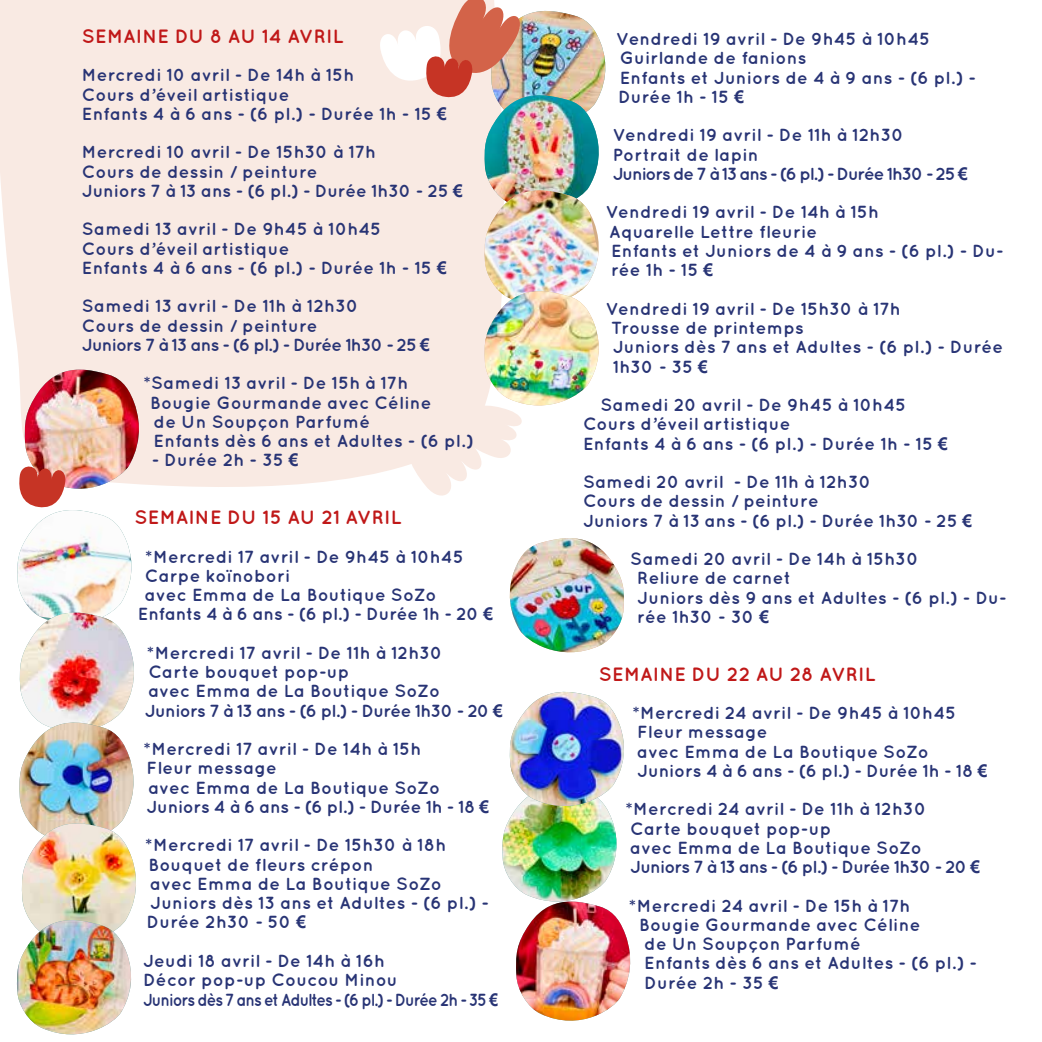
<style>
.page{position:relative;width:1042px;height:1042px;background:#fff}
.page>*{position:absolute;margin:0;border:0;box-sizing:border-box;transform-origin:0 0}
.t1{font:700 19.25px "Quicksand";letter-spacing:.015em;color:#c01818}
.t2{font:700 17.5px/19.2px "Quicksand";letter-spacing:.015em;color:#283475}
.t3{font:700 17.5px "Quicksand";letter-spacing:-.005em;color:#283475}
.s1{font-family:"Arial"}
</style>
<div class="page">
<div style="left:0;top:0;width:377px;height:487px;background:#f9eae3"></div>
<img style="left:509px;top:538px;width:115px;height:115px">
<img style="left:502px;top:691px;width:122px;height:210px">
<img style="left:516px;top:901px;width:115px;height:120px">
<img style="left:377px;top:0;width:229px;height:496px">
<img style="left:16px;top:362px;width:129px;height:673px">
<p class="t1" style="left:82px;top:24px;width:263px">SEMAINE DU 8 AU 14 AVRIL</p>
<p class="t2" style="left:82px;top:65px;width:366px">Mercredi 10 avril - De 14h à 15h<br>Cours d’éveil artistique<br>Enfants 4 à 6 ans - (6 pl.) - Durée 1h - 15 <span class="s1">€</span></p>
<p class="t2" style="left:82px;top:142px;width:382px">Mercredi 10 avril - De 15h30 à 17h<br>Cours de dessin / peinture<br>Juniors 7 à 13 ans - (6 pl.) - Durée 1h30 - 25 <span class="s1">€</span></p>
<p class="t2" style="left:82px;top:219px;width:366px">Samedi 13 avril - De 9h45 à 10h45<br>Cours d’éveil artistique<br>Enfants 4 à 6 ans - (6 pl.) - Durée 1h - 15 <span class="s1">€</span></p>
<p class="t2" style="left:82px;top:296px;width:350px">Samedi 13 avril - De 11h à 12h30<br>Cours de dessin / peinture<br>Juniors 7 à 13 ans - (6 pl.) - Durée 1h30 - 25 <span class="s1">€</span></p>
<p class="t2" style="left:150px;top:373px;width:325px;text-indent:-7px">*Samedi 13 avril - De 15h à 17h<br>Bougie Gourmande avec Céline<br>de Un Soupçon Parfumé<br>Enfants dès 6 ans et Adultes - (6 pl.)</p>
<p class="t2" style="left:152px;top:450px;width:148px">- Durée 2h - 35 <span class="s1">€</span></p>
<p class="t1" style="left:134px;top:506px;width:269px">SEMAINE DU 15 AU 21 AVRIL</p>
<p class="t2" style="left:145px;top:546px;width:320px">*Mercredi 17 avril - De 9h45 à 10h45</p>
<p class="t2" style="left:145px;top:565px;width:147px">Carpe koïnobori</p>
<p class="t2" style="left:145px;top:585px;width:293px">avec Emma de La Boutique SoZo</p>
<p class="t3" style="left:138px;top:604px;width:357px">Enfants 4 à 6 ans - (6 pl.) - Durée 1h - 20 <span class="s1">€</span></p>
<p class="t2" style="left:145px;top:642px;width:359px">*Mercredi 17 avril - De 11h à 12h30<br>Carte bouquet pop-up<br>avec Emma de La Boutique SoZo<br>Juniors 7 à 13 ans - (6 pl.) - Durée 1h30 - 20 <span class="s1">€</span></p>
<p class="t2" style="left:143px;top:739px;width:348px">*Mercredi 17 avril - De 14h à 15h<br>Fleur message<br>avec Emma de La Boutique SoZo<br>Juniors 4 à 6 ans - (6 pl.) - Durée 1h - 18 <span class="s1">€</span></p>
<p class="t2" style="left:145px;top:835px;width:345px">*Mercredi 17 avril - De 15h30 à 18h<br>Bouquet de fleurs crépon<br>avec Emma de La Boutique SoZo<br>Juniors dès 13 ans et Adultes - (6 pl.) -<br>Durée 2h30 - 50 <span class="s1">€</span></p>
<p class="t2" style="left:143px;top:950px;width:356px">Jeudi 18 avril - De 14h à 16h<br>Décor pop-up Coucou Minou<br>Juniors dès 7 ans et Adultes - (6 pl.) - Durée 2h - 35 <span class="s1">€</span></p>
<p class="t2" style="left:616px;top:29px;width:361px">Vendredi 19 avril - De 9h45 à 10h45<br>Guirlande de fanions<br>Enfants et Juniors de 4 à 9 ans - (6 pl.) -<br>Durée 1h - 15 <span class="s1">€</span></p>
<p class="t2" style="left:613px;top:125px;width:357px">Vendredi 19 avril - De 11h à 12h30<br>Portrait de lapin<br>Juniors de 7 à 13 ans - (6 pl.) - Durée 1h30 - 25 <span class="s1">€</span></p>
<p class="t2" style="left:606px;top:202px;width:399px">Vendredi 19 avril - De 14h à 15h<br>Aquarelle Lettre fleurie<br>Enfants et Juniors de 4 à 9 ans - (6 pl.) - Du&shy;rée 1h - 15 <span class="s1">€</span></p>
<p class="t2" style="left:611px;top:298px;width:394px;text-indent:-5px">Vendredi 19 avril - De 15h30 à 17h<br>Trousse de printemps<br>Juniors dès 7 ans et Adultes - (6 pl.) - Durée<br>1h30 - 35 <span class="s1">€</span></p>
<p class="t2" style="left:583px;top:395px;width:366px;text-indent:18px">Samedi 20 avril - De 9h45 à 10h45<br>Cours d’éveil artistique<br>Enfants 4 à 6 ans - (6 pl.) - Durée 1h - 15 <span class="s1">€</span></p>
<p class="t2" style="left:583px;top:472px;width:391px">Samedi 20 avril - De 11h à 12h30<br>Cours de dessin / peinture<br>Juniors 7 à 13 ans - (6 pl.) - Durée 1h30 - 25 <span class="s1">€</span></p>
<p class="t2" style="left:637px;top:549px;width:371px;text-indent:-7px">Samedi 20 avril - De 14h à 15h30<br>Reliure de carnet<br>Juniors dès 9 ans et Adultes - (6 pl.) - Du&shy;rée 1h30 - 30 <span class="s1">€</span></p>
<p class="t1" style="left:599px;top:662px;width:278px">SEMAINE DU 22 AU 28 AVRIL</p>
<p class="t2" style="left:637px;top:703px;width:352px;text-indent:-5px">*Mercredi 24 avril - De 9h45 à 10h45<br>Fleur message<br>avec Emma de La Boutique SoZo<br>Juniors 4 à 6 ans - (6 pl.) - Durée 1h - 18 <span class="s1">€</span></p>
<p class="t2" style="left:630px;top:799px;width:351px;text-indent:-5px">*Mercredi 24 avril - De 11h à 12h30<br>Carte bouquet pop-up<br>avec Emma de La Boutique SoZo<br>Juniors 7 à 13 ans - (6 pl.) - Durée 1h30 - 20 <span class="s1">€</span></p>
<p class="t2" style="left:628px;top:895px;width:283px">*Mercredi 24 avril - De 15h à 17h</p>
<p class="t2" style="left:639px;top:914px;width:283px">Bougie Gourmande avec Céline</p>
<p class="t2" style="left:644px;top:934px;width:218px">de Un Soupçon Parfumé</p>
<p class="t2" style="left:644px;top:953px;width:334px">Enfants dès 6 ans et Adultes - (6 pl.) -</p>
<p class="t2" style="left:644px;top:972px;width:136px">Durée 2h - 35 <span class="s1">€</span></p>
</div>
